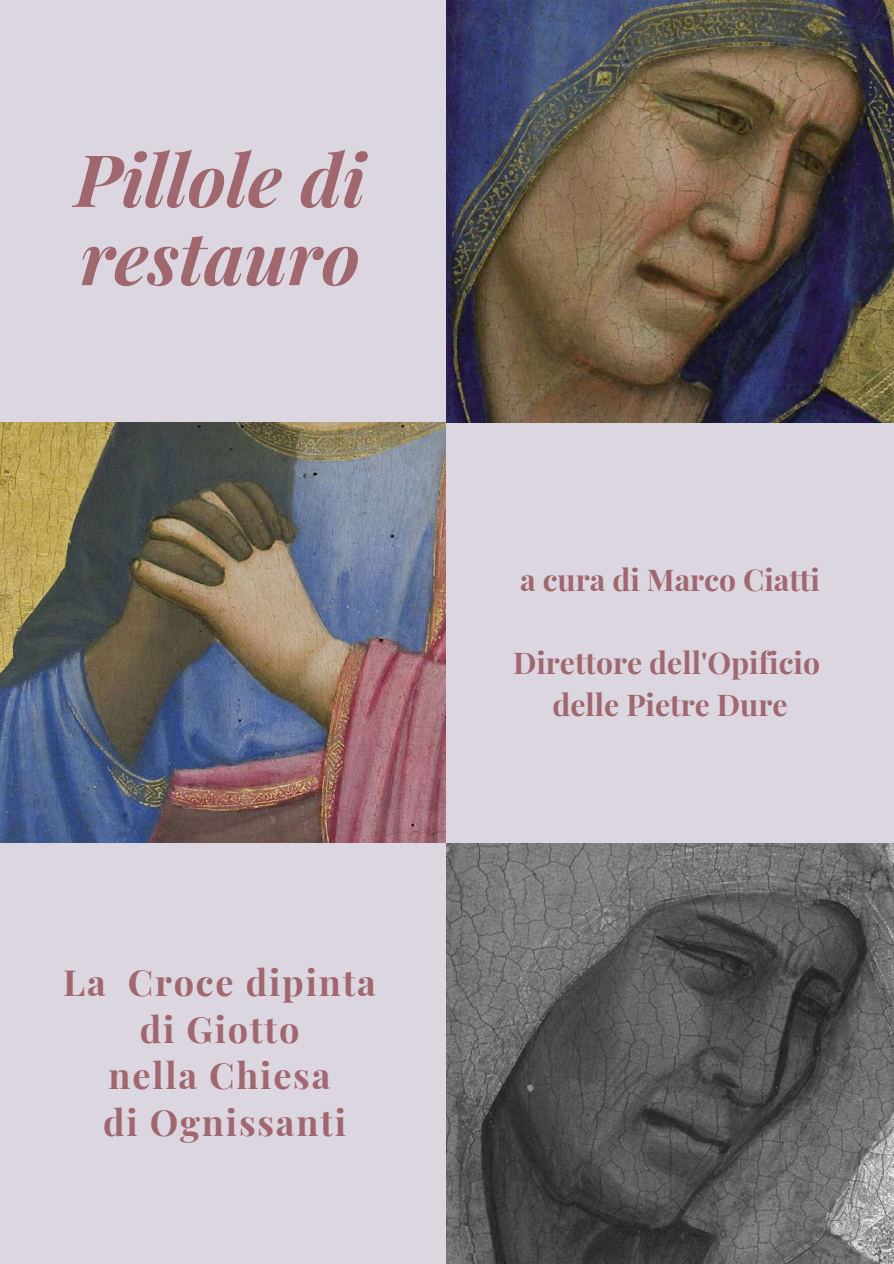
<style>
.page{position:relative;width:894px;height:1264px;background:#fff}
.page>*{position:absolute;margin:0;border:0;box-sizing:border-box;transform-origin:0 0}
.t1{font:italic 700 72.3px/78px "Playfair Display";color:#a0686e}
.t2{font:700 36px/46.5px "Playfair Display";letter-spacing:.05em;color:#a0686e;text-align:center}
.t3{font:700 30px/41.7px "Playfair Display";color:#a0686e;text-align:center}
</style>
<div class="page">
<div style="left:0;top:0;width:893px;height:1263px;background:#dcd6e1"></div>
<img style="left:446px;top:843px;width:447px;height:420px">
<img style="left:447px;top:0;width:445px;height:422px">
<img style="left:1px;top:423px;width:445px;height:420px">
<h1 class="t1" style="left:75px;top:138px;width:292px">Pillole di restauro</h1>
<p class="t2" style="left:63px;top:957px;width:314px">La Croce dipinta di Giotto<br>nella Chiesa<br>di Ognissanti</p>
<p class="t3" style="left:520px;top:557px;width:301px">a cura di Marco Ciatti</p>
<p class="t3" style="left:513px;top:641px;width:308px">Direttore dell'Opificio delle Pietre Dure</p>
</div>
